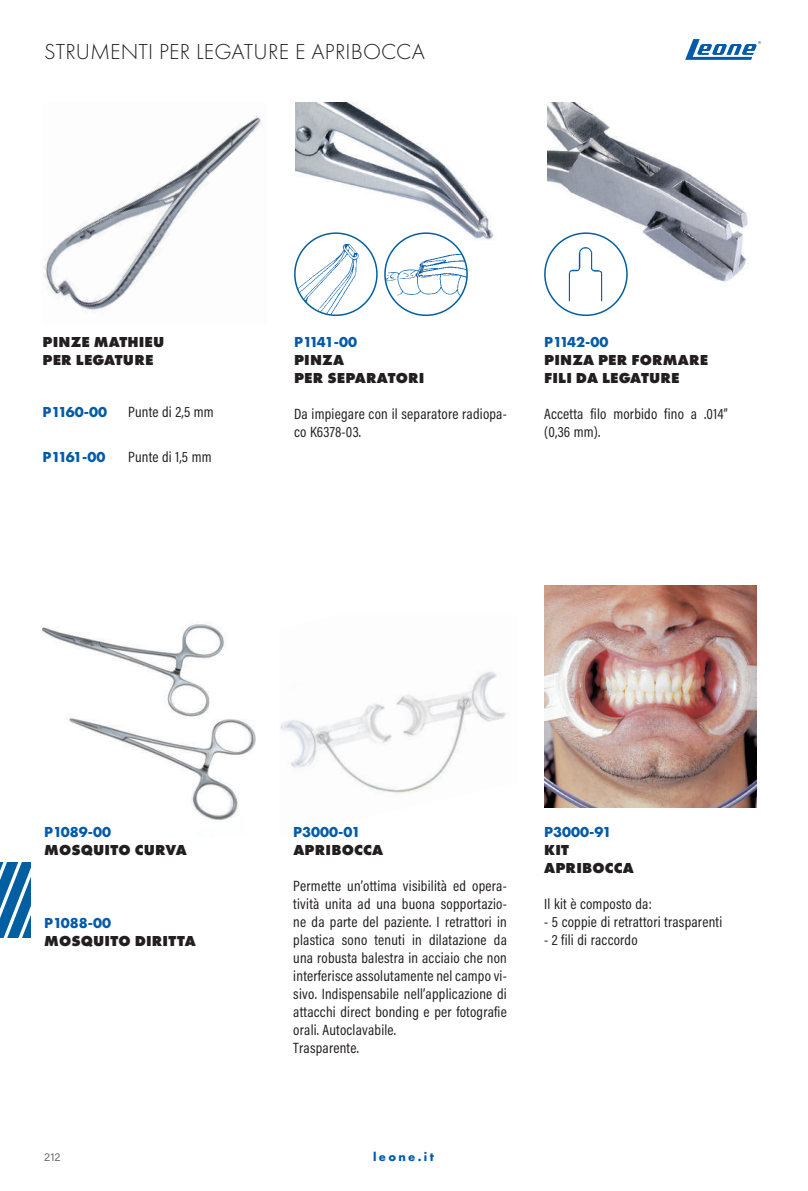
<style>
.page{position:relative;width:808px;height:1191px;background:#fff}
.page>*{position:absolute;margin:0;border:0;box-sizing:border-box;transform-origin:0 0}
.t1{font:300 22.5px "Futura PT";letter-spacing:.005em;color:#231f20}
.t2{font:15px/18px "Acumin Pro Cond";letter-spacing:.015em;color:#231f20}
.t3{font:800 15px/18px "Futura PT";letter-spacing:.01em;color:#231f20}
.t4{font:700 15px "Futura PT";color:#015aaa}
.t5{font:700 12.75px "Futura PT";letter-spacing:.18em;color:#015aaa}
.t6{font:11.55px "Acumin Pro";color:#6c6d70}
</style>
<div class="page">
<svg style="left:0;top:862px;width:31px;height:75px"></svg>
<svg style="left:685px;top:39px;width:76px;height:21px"></svg>
<img style="left:43px;top:622px;width:212px;height:199px">
<img style="left:43px;top:116px;width:219px;height:196px">
<img style="left:548px;top:102px;width:200px;height:214px">
<div style="left:545px;top:233px;width:82px;height:82px;background:#fff;border-radius:50%"></div>
<img style="left:568px;top:247px;width:35px;height:54px">
<div style="left:544px;top:232px;width:84px;height:84px;border:2px solid #005fa0;border-radius:50%"></div>
<img style="left:295px;top:102px;width:200px;height:214px">
<div style="left:385px;top:233px;width:82px;height:82px;background:#fff;border-radius:50%"></div>
<img style="left:385px;top:251px;width:82px;height:57px">
<div style="left:384px;top:232px;width:84px;height:84px;border:2px solid #005fa0;border-radius:50%"></div>
<div style="left:295px;top:233px;width:82px;height:82px;background:#fff;border-radius:50%"></div>
<img style="left:295px;top:244px;width:64px;height:71px">
<div style="left:294px;top:232px;width:84px;height:84px;border:2px solid #005fa0;border-radius:50%"></div>
<img style="left:544px;top:586px;width:213px;height:222px">
<img style="left:280px;top:671px;width:226px;height:122px">
<h1 class="t1" style="left:44px;top:39px;width:382px">STRUMENTI PER LEGATURE E APRIBOCCA</h1>
<p class="t3" style="left:43px;top:332px;width:123px">PINZE MATHIEU<br>PER LEGATURE</p>
<p class="t4" style="left:43px;top:402px;width:66px">P1160-00</p>
<p class="t2" style="left:128px;top:402px;width:87px">Punte di 2,5 mm</p>
<p class="t4" style="left:43px;top:447px;width:65px">P1161-00</p>
<p class="t2" style="left:128px;top:447px;width:85px">Punte di 1,5 mm</p>
<p class="t4" style="left:294px;top:332px;width:65px">P1141-00</p>
<p class="t3" style="left:294px;top:350px;width:132px">PINZA<br>PER SEPARATORI</p>
<p class="t2" style="left:294px;top:404px;width:214px">Da impiegare con il separatore radiopa&shy;co K6378-03.</p>
<p class="t4" style="left:544px;top:332px;width:66px">P1142-00</p>
<p class="t3" style="left:544px;top:350px;width:166px">PINZA PER FORMARE<br>FILI DA LEGATURE</p>
<p class="t2" style="left:544px;top:404px;width:185px">Accetta filo morbido fino a .014” (0,36 mm).</p>
<p class="t4" style="left:44px;top:822px;width:68px">P1089-00</p>
<p class="t3" style="left:44px;top:841px;width:144px">MOSQUITO CURVA</p>
<p class="t4" style="left:44px;top:913px;width:68px">P1088-00</p>
<p class="t3" style="left:44px;top:932px;width:153px">MOSQUITO DIRITTA</p>
<p class="t4" style="left:293px;top:822px;width:69px">P3000-01</p>
<p class="t3" style="left:293px;top:841px;width:91px">APRIBOCCA</p>
<p class="t2" style="left:293px;top:876px;width:215px">Permette un’ottima visibilità ed opera&shy;tività unita ad una buona sopportazio&shy;ne da parte del paziente. I retrattori in plastica sono tenuti in dilatazione da una robusta balestra in acciaio che non interferisce assolutamente nel campo vi&shy;sivo. Indispensabile nell’applicazione di attacchi direct bonding e per fotografie orali. Autoclavabile.<br>Trasparente.</p>
<p class="t4" style="left:544px;top:822px;width:69px">P3000-91</p>
<p class="t3" style="left:544px;top:841px;width:91px">KIT<br>APRIBOCCA</p>
<p class="t2" style="left:544px;top:894px;width:109px">Il kit è composto da:</p>
<p class="t2" style="left:544px;top:912px;width:180px">- 5 coppie di retrattori trasparenti</p>
<p class="t2" style="left:544px;top:930px;width:95px">- 2 fili di raccordo</p>
<p class="t6" style="left:44px;top:1149px;width:18px">212</p>
<p class="t5" style="left:373px;top:1148px;width:62px">leone.it</p>
</div>
